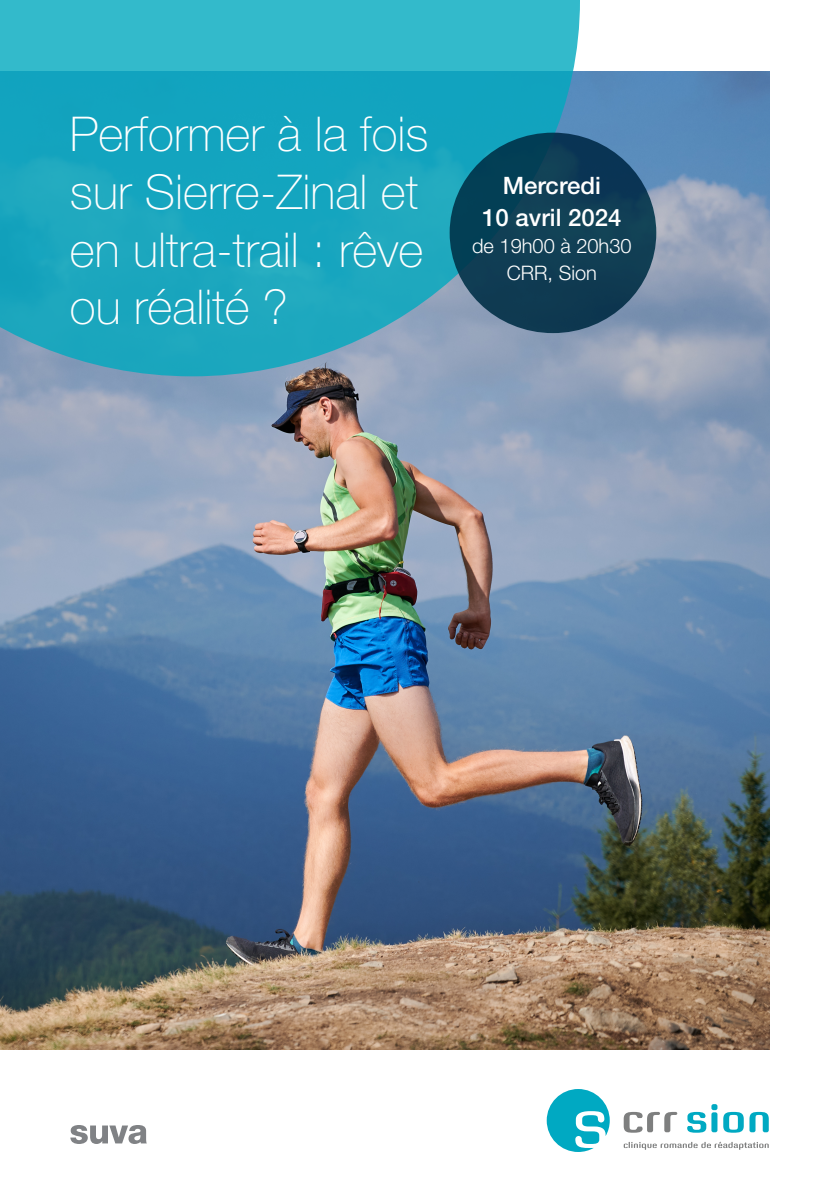
<style>
.page{position:relative;width:840px;height:1191px;background:#fff}
.page>*{position:absolute;margin:0;border:0;box-sizing:border-box;transform-origin:0 0}
.t1{font:100 48px/57.6px "Helvetica Neue LT Std";color:#fff}
.t2{font:500 24px/32.4px "Helvetica Neue LT Std";color:#fff;text-align:center}
.t3{font:300 20px/27px "Helvetica Neue LT Std";color:#fff;text-align:center}
</style>
<div class="page">
<img style="left:0;top:72px;width:769px;height:977px">
<svg style="left:70px;top:1125px;width:77px;height:19px"></svg>
<svg style="left:546px;top:1089px;width:63px;height:63px"></svg>
<svg style="left:623px;top:1112px;width:54px;height:20px"></svg>
<svg style="left:687px;top:1104px;width:56px;height:28px"></svg>
<svg style="left:749px;top:1112px;width:19px;height:20px"></svg>
<svg style="left:623px;top:1141px;width:145px;height:8px"></svg>
<svg style="left:0;top:0;width:579px;height:376px;background:#29a9c0"></svg>
<div style="left:449px;top:133px;width:207px;height:200px;background:#044f64;border-radius:50%;opacity:.9"></div>
<p class="t1" style="left:70px;top:112px;width:360px">Performer à la fois sur Sierre-Zinal et en ultra-trail : rêve ou réalité ?</p>
<p class="t2" style="left:482px;top:172px;width:141px">Mercredi<br>10 avril 2024</p>
<p class="t3" style="left:472px;top:235px;width:161px">de 19h00 à 20h30<br>CRR, Sion</p>
</div>
